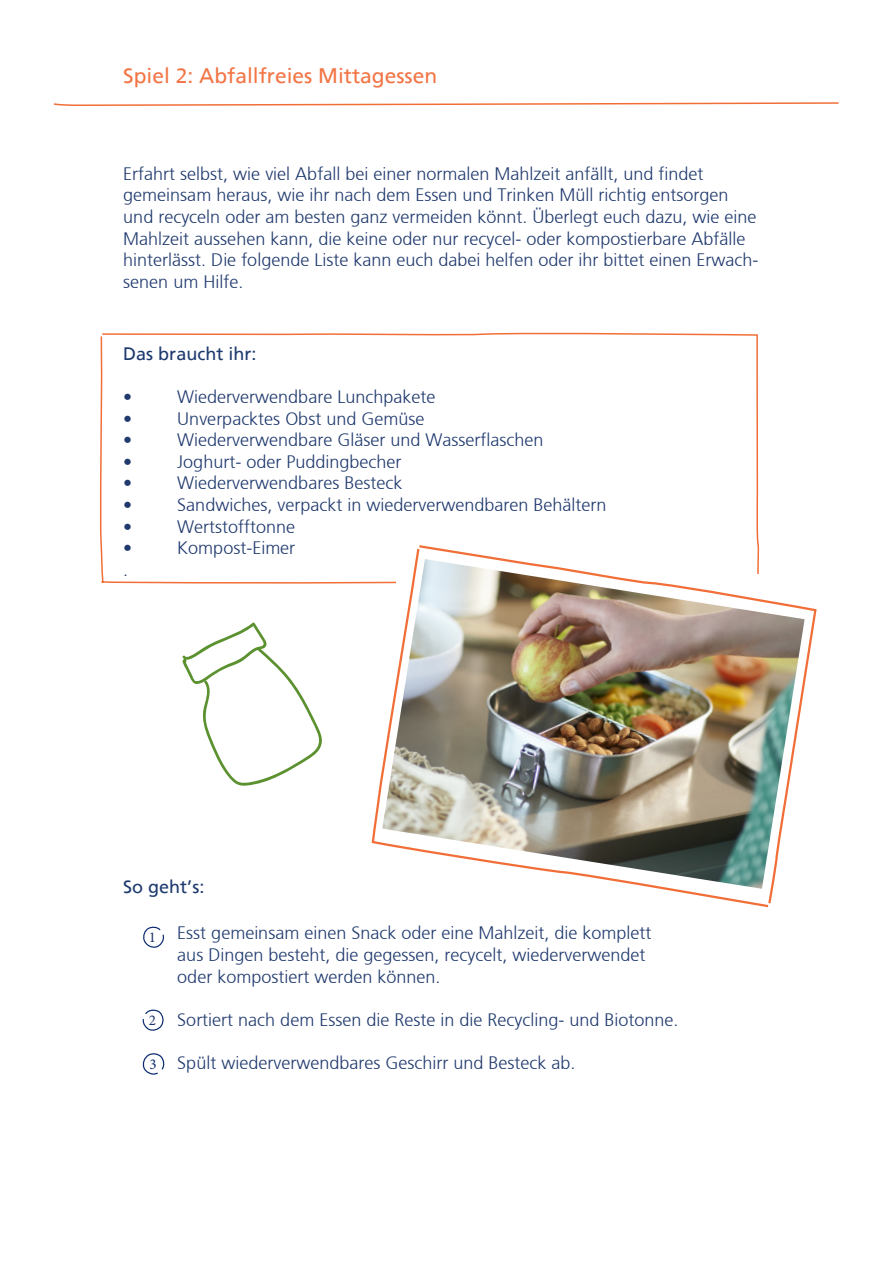
<style>
.page{position:relative;width:893px;height:1263px;background:#fff}
.page>*{position:absolute;margin:0;border:0;box-sizing:border-box;transform-origin:0 0}
.t1{font:21px "Frutiger";color:#f37545}
.t2{font:300 18px/21.6px "Frutiger";color:#203a6e}
.t3{font:18px "Frutiger";color:#1d3a6e}
.t4{font:15px "Minion Pro";color:#22356b}
.t5{font:15px "Minion Pro";color:#0c2b72}
</style>
<div class="page">
<svg style="left:53px;top:102px;width:786px;height:4px"></svg>
<svg style="left:100px;top:332px;width:659px;height:252px"></svg>
<svg style="left:369px;top:544px;width:448px;height:362px"></svg>
<img style="left:382px;top:559px;width:423px;height:330px">
<svg style="left:182px;top:622px;width:140px;height:164px"></svg>
<svg style="left:143px;top:927px;width:21px;height:21px"></svg>
<svg style="left:143px;top:1009px;width:21px;height:22px"></svg>
<svg style="left:142px;top:1053px;width:22px;height:22px"></svg>
<p class="t1" style="left:123px;top:63px;width:315px">Spiel 2: Abfallfreies Mittagessen</p>
<p class="t2" style="left:123px;top:163px;width:637px">Erfahrt selbst, wie viel Abfall bei einer normalen Mahlzeit anfällt, und findet gemeinsam heraus, wie ihr nach dem Essen und Trinken Müll richtig entsorgen und recyceln oder am besten ganz vermeiden könnt. Überlegt euch dazu, wie eine Mahlzeit aussehen kann, die keine oder nur recycel- oder kompostierbare Abfälle hinterlässt. Die folgende Liste kann euch dabei helfen oder ihr bittet einen Erwach&shy;senen um Hilfe.</p>
<p class="t3" style="left:123px;top:343px;width:135px">Das braucht ihr:</p>
<p class="t2" style="left:123px;top:386px;width:10px">•</p>
<p class="t2" style="left:177px;top:386px;width:260px">Wiederverwendbare Lunchpakete</p>
<p class="t2" style="left:123px;top:408px;width:10px">•</p>
<p class="t2" style="left:177px;top:408px;width:249px">Unverpacktes Obst und Gemüse</p>
<p class="t2" style="left:123px;top:429px;width:10px">•</p>
<p class="t2" style="left:177px;top:429px;width:368px">Wiederverwendbare Gläser und Wasserflaschen</p>
<p class="t2" style="left:123px;top:451px;width:10px">•</p>
<p class="t2" style="left:177px;top:451px;width:226px">Joghurt- oder Puddingbecher</p>
<p class="t2" style="left:123px;top:472px;width:10px">•</p>
<p class="t2" style="left:177px;top:472px;width:227px">Wiederverwendbares Besteck</p>
<p class="t2" style="left:123px;top:494px;width:10px">•</p>
<p class="t2" style="left:177px;top:494px;width:431px">Sandwiches, verpackt in wiederverwendbaren Behältern</p>
<p class="t2" style="left:123px;top:516px;width:10px">•</p>
<p class="t2" style="left:177px;top:516px;width:119px">Wertstofftonne</p>
<p class="t2" style="left:123px;top:537px;width:10px">•</p>
<p class="t2" style="left:177px;top:537px;width:119px">Kompost-Eimer</p>
<p class="t2" style="left:123px;top:559px;width:7px">.</p>
<p class="t3" style="left:123px;top:876px;width:83px">So geht’s:</p>
<p class="t2" style="left:177px;top:922px;width:476px">Esst gemeinsam einen Snack oder eine Mahlzeit, die komplett</p>
<p class="t2" style="left:177px;top:944px;width:470px">aus Dingen besteht, die gegessen, recycelt, wiederverwendet</p>
<p class="t2" style="left:177px;top:966px;width:265px">oder kompostiert werden können.</p>
<p class="t2" style="left:177px;top:1009px;width:503px">Sortiert nach dem Essen die Reste in die Recycling- und Biotonne.</p>
<p class="t2" style="left:177px;top:1052px;width:400px">Spült wiederverwendbares Geschirr und Besteck ab.</p>
<p class="t4" style="left:149px;top:927px;width:9px">1</p>
<p class="t4" style="left:149px;top:1010px;width:9px">2</p>
<p class="t5" style="left:149px;top:1054px;width:9px">3</p>
</div>
